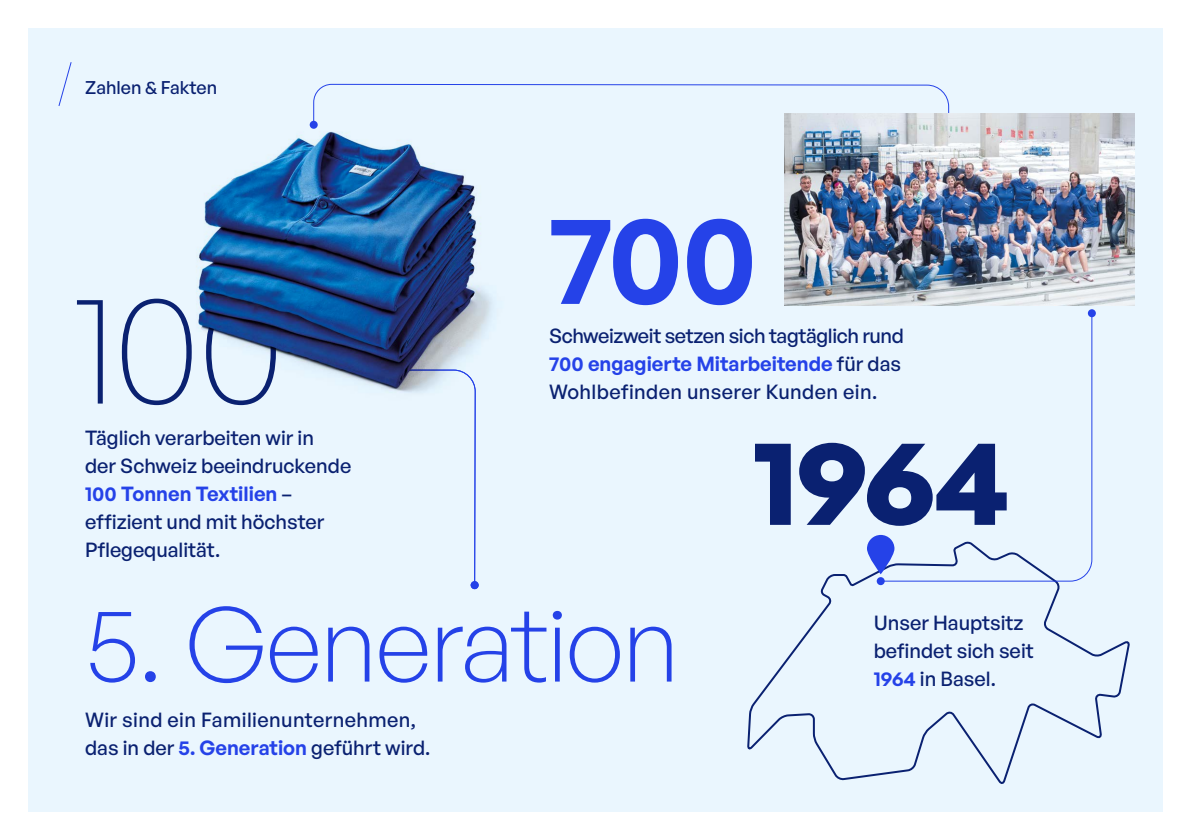
<style>
.page{position:relative;width:1191px;height:840px;background:#fff}
.page>*{position:absolute;margin:0;border:0;box-sizing:border-box;transform-origin:0 0}
.t1{font:200 152.8px "General Sans";color:#0a2171}
.t2{font:600 124px "General Sans";color:#2542e8}
.t3{font:700 119.8px "General Sans";color:#0a2171}
.t4{font:300 102.8px "General Sans";letter-spacing:-.02em;color:#2542e8}
.t5{font:500 20px "General Sans";color:#0a2171}
.t6{font:500 20px/28px "General Sans";letter-spacing:.02em;color:#0a2171}
.t7{font:500 20px "General Sans";letter-spacing:-.02em;color:#0a2171}
.t8{font:600 20px "General Sans";color:#2542e8}
.t9{font:500 18px "General Sans";color:#0a2171}
.s1{font-weight:500;color:#0a2171}
.s2{font-weight:600;color:#2542e8}
</style>
<div class="page">
<div style="left:28px;top:28px;width:1134px;height:783px;background:#eaf6fe"></div>
<svg style="left:748px;top:539px;width:382px;height:245px"></svg>
<svg style="left:879px;top:317px;width:213px;height:264px"></svg>
<div style="left:1087px;top:309px;width:8px;height:8px;background:#2542e8;border-radius:50%"></div>
<svg style="left:876px;top:576px;width:8px;height:8px"></svg>
<svg style="left:867px;top:534px;width:27px;height:40px"></svg>
<svg style="left:58px;top:62px;width:14px;height:44px"></svg>
<svg style="left:474px;top:448px;width:2px;height:132px"></svg>
<div style="left:470px;top:580px;width:8px;height:8px;background:#2542e8;border-radius:50%"></div>
<svg style="left:537px;top:84px;width:412px;height:29px"></svg>
<img style="left:196px;top:83px;width:341px;height:365px">
<img style="left:784px;top:113px;width:350px;height:192px">
<p class="t9" style="left:85px;top:76px;width:133px">Zahlen &amp; Fakten</p>
<p class="t1" style="left:74px;top:254px;width:211px">100</p>
<p class="t5" style="left:85px;top:425px;width:230px">Täglich verarbeiten wir in</p>
<p class="t5" style="left:85px;top:453px;width:268px">der Schweiz beeindruckende</p>
<p class="t8" style="left:85px;top:481px;width:208px">100 Tonnen Textilien <span class="s1">–</span></p>
<p class="t5" style="left:85px;top:509px;width:241px">effizient und mit höchster</p>
<p class="t5" style="left:85px;top:537px;width:137px">Pflegequalität.</p>
<p class="t2" style="left:549px;top:179px;width:210px">700</p>
<p class="t7" style="left:549px;top:323px;width:356px">Schweizweit setzen sich tagtäglich rund</p>
<p class="t6" style="left:549px;top:349px;width:353px"><span class="s2">700 engagierte Mitarbeitende</span> für das<br>Wohlbefinden unserer Kunden ein.</p>
<p class="t3" style="left:752px;top:403px;width:258px">1964</p>
<p class="t4" style="left:85px;top:580px;width:596px">5. Generation</p>
<p class="t5" style="left:873px;top:609px;width:151px">Unser Hauptsitz</p>
<p class="t5" style="left:873px;top:637px;width:161px">befindet sich seit</p>
<p class="t5" style="left:873px;top:665px;width:124px"><span class="s2">1964</span> in Basel.</p>
<p class="t6" style="left:85px;top:704px;width:332px">Wir sind ein Familienunternehmen,</p>
<p class="t5" style="left:85px;top:734px;width:347px">das in der <span class="s2">5. Generation</span> geführt wird.</p>
</div>
